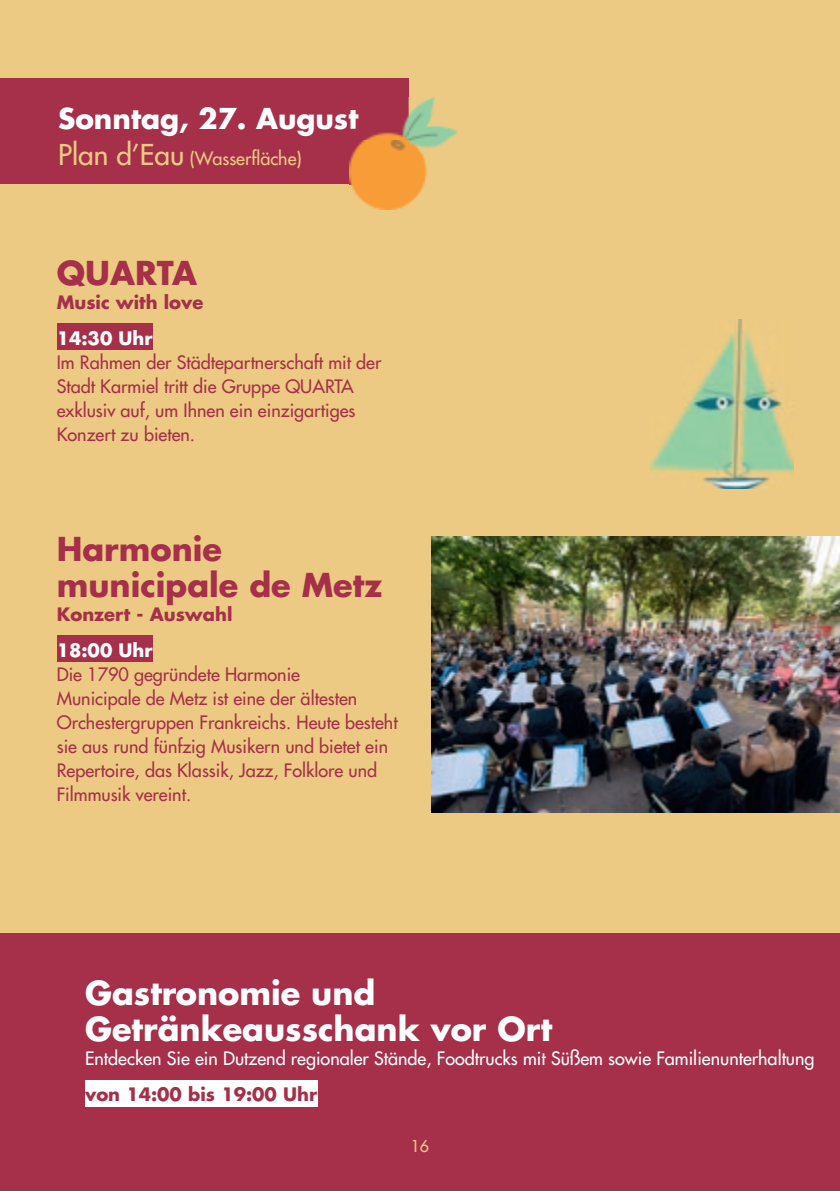
<style>
.page{position:relative;width:840px;height:1191px;background:#fff}
.page>*{position:absolute;margin:0;border:0;box-sizing:border-box;transform-origin:0 0}
.t1{font:700 32px/36px "Futura LT";color:#fff}
.t2{font:700 32px/36px "Futura LT";color:#a62f4a}
.t3{font:700 28px "Futura LT";color:#fff}
.t4{font:18px/24px "Futura LT";color:#a62f4a}
.t5{font:18px "Futura LT";color:#fff}
.t6{font:700 18px "Futura LT";color:#a62f4a}
.t7{font:18px "Futura LT";color:#ecca83}
.t8{font:700 18px "Futura LT";color:#fff}
.t9{font:16px "Futura LT";color:#ecca83}
.s1{font-size:28px}
</style>
<div class="page">
<div style="left:0;top:0;width:839px;height:1191px;background:#ecca83"></div>
<div style="left:0;top:78px;width:408px;height:106px;background:#a62f4a"></div>
<img style="left:408px;top:97px;width:49px;height:56px">
<img style="left:349px;top:184px;width:54px;height:26px">
<img style="left:403px;top:153px;width:24px;height:55px">
<img style="left:349px;top:114px;width:59px;height:70px">
<img style="left:349px;top:110px;width:9px;height:26px">
<div style="left:57px;top:324px;width:95px;height:26px;background:#a62f4a"></div>
<div style="left:57px;top:636px;width:95px;height:26px;background:#a62f4a"></div>
<img style="left:431px;top:537px;width:408px;height:276px">
<div style="left:0;top:933px;width:839px;height:258px;background:#a62f4a"></div>
<div style="left:85px;top:1080px;width:232px;height:26px;background:#fff"></div>
<img style="left:650px;top:319px;width:142px;height:170px">
<h2 class="t3" style="left:58px;top:100px;width:301px">Sonntag, 27. August</h2>
<p class="t7" style="left:58px;top:146px;width:245px"><span class="s1">Plan d’Eau</span> (Wasserfläche)</p>
<h1 class="t2" style="left:57px;top:254px;width:142px">QUARTA</h1>
<p class="t6" style="left:57px;top:290px;width:148px">Music with love</p>
<p class="t8" style="left:57px;top:326px;width:97px">14:30 Uhr</p>
<p class="t4" style="left:57px;top:350px;width:326px">Im Rahmen der Städtepartnerschaft mit der Stadt Karmiel tritt die Gruppe QUARTA exklusiv auf, um Ihnen ein einzigartiges Konzert zu bieten.</p>
<h1 class="t2" style="left:57px;top:530px;width:327px">Harmonie municipale de Metz</h1>
<p class="t6" style="left:57px;top:602px;width:177px">Konzert - Auswahl</p>
<p class="t8" style="left:57px;top:638px;width:97px">18:00 Uhr</p>
<p class="t4" style="left:57px;top:662px;width:342px">Die 1790 gegründete Harmonie<br>Municipale de Metz ist eine der ältesten Orchestergruppen Frankreichs. Heute besteht sie aus rund fünfzig Musikern und bietet ein Repertoire, das Klassik, Jazz, Folklore und Filmmusik vereint.</p>
<h1 class="t1" style="left:85px;top:974px;width:468px">Gastronomie und<br>Getränkeausschank vor Ort</h1>
<p class="t5" style="left:85px;top:1046px;width:730px">Entdecken Sie ein Dutzend regionaler Stände, Foodtrucks mit Süßem sowie Familienunterhaltung</p>
<p class="t6" style="left:85px;top:1082px;width:233px">von 14:00 bis 19:00 Uhr</p>
<p class="t9" style="left:410px;top:1135px;width:20px">16</p>
</div>
